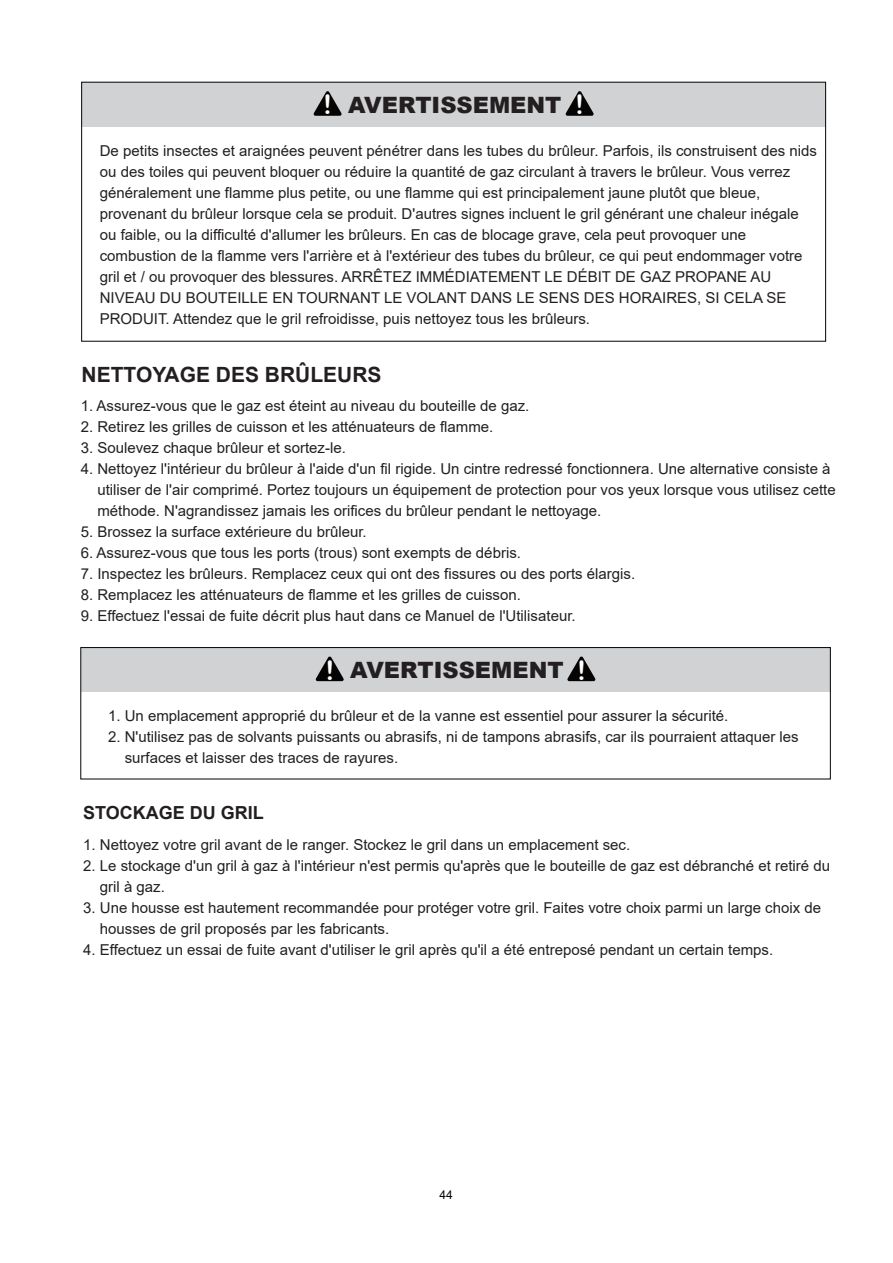
<style>
.page{position:relative;width:893px;height:1263px;background:#fff}
.page>*{position:absolute;margin:0;border:0;box-sizing:border-box;transform-origin:0 0}
.t1{font:900 22.5px "Arial";color:#231f20}
.t2{font:700 21px "Arial";color:#231f20}
.t3{font:700 18px "Arial";color:#231f20}
.t4{font:15px/21px "Arial";color:#231f20}
.t5{font:12px "Arial";color:#030303}
.s1{font-family:"Arial Rounded MT Bold";font-weight:400;font-size:26.85px;color:#fff}
</style>
<div class="page">
<div style="left:82px;top:82px;width:744px;height:45px;background:#d1d2d4"></div>
<svg style="left:565px;top:91px;width:29px;height:25px"></svg>
<svg style="left:313px;top:91px;width:29px;height:25px"></svg>
<div style="left:81px;top:647px;width:749px;height:45px;background:#d1d2d4"></div>
<div style="left:80px;top:647px;width:751px;height:132px;border:1px solid #030303"></div>
<svg style="left:567px;top:656px;width:29px;height:25px"></svg>
<svg style="left:316px;top:656px;width:28px;height:25px"></svg>
<h1 class="t1" style="left:323px;top:89px;width:262px"><span class="s1">!</span> AVERTISSEMENT <span class="s1">!</span></h1>
<p class="t4" style="left:100px;top:141px;width:719px">De petits insectes et araignées peuvent pénétrer dans les tubes du brûleur. Parfois, ils construisent des nids ou des toiles qui peuvent bloquer ou réduire la quantité de gaz circulant à travers le brûleur. Vous verrez généralement une flamme plus petite, ou une flamme qui est principalement jaune plutôt que bleue, provenant du brûleur lorsque cela se produit. D'autres signes incluent le gril générant une chaleur inégale ou faible, ou la difficulté d'allumer les brûleurs. En cas de blocage grave, cela peut provoquer une combustion de la flamme vers l'arrière et à l'extérieur des tubes du brûleur, ce qui peut endommager votre gril et / ou provoquer des blessures. ARRÊTEZ IMMÉDIATEMENT LE DÉBIT DE GAZ PROPANE AU NIVEAU DU BOUTEILLE EN TOURNANT LE VOLANT DANS LE SENS DES HORAIRES, SI CELA SE PRODUIT. Attendez que le gril refroidisse, puis nettoyez tous les brûleurs.</p>
<h2 class="t2" style="left:82px;top:360px;width:301px">NETTOYAGE DES BRÛLEURS</h2>
<p class="t4" style="left:81px;top:395px;width:450px">1. Assurez-vous que le gaz est éteint au niveau du bouteille de gaz.</p>
<p class="t4" style="left:81px;top:416px;width:414px">2. Retirez les grilles de cuisson et les atténuateurs de flamme.</p>
<p class="t4" style="left:81px;top:437px;width:267px">3. Soulevez chaque brûleur et sortez-le.</p>
<p class="t4" style="left:97px;top:458px;width:740px;text-indent:-17px">4. Nettoyez l'intérieur du brûleur à l'aide d'un fil rigide. Un cintre redressé fonctionnera. Une alternative consiste à utiliser de l'air comprimé. Portez toujours un équipement de protection pour vos yeux lorsque vous utilisez cette méthode. N'agrandissez jamais les orifices du brûleur pendant le nettoyage.</p>
<p class="t4" style="left:81px;top:521px;width:287px">5. Brossez la surface extérieure du brûleur.</p>
<p class="t4" style="left:81px;top:542px;width:442px">6. Assurez-vous que tous les ports (trous) sont exempts de débris.</p>
<p class="t4" style="left:81px;top:563px;width:556px">7. Inspectez les brûleurs. Remplacez ceux qui ont des fissures ou des ports élargis.</p>
<p class="t4" style="left:81px;top:584px;width:442px">8. Remplacez les atténuateurs de flamme et les grilles de cuisson.</p>
<p class="t4" style="left:81px;top:605px;width:496px">9. Effectuez l'essai de fuite décrit plus haut dans ce Manuel de l'Utilisateur.</p>
<h1 class="t1" style="left:325px;top:654px;width:262px"><span class="s1">!</span> AVERTISSEMENT <span class="s1">!</span></h1>
<p class="t4" style="left:108px;top:705px;width:622px">1. Un emplacement approprié du brûleur et de la vanne est essentiel pour assurer la sécurité.</p>
<p class="t4" style="left:125px;top:726px;width:675px;text-indent:-17px">2. N'utilisez pas de solvants puissants ou abrasifs, ni de tampons abrasifs, car ils pourraient attaquer les surfaces et laisser des traces de rayures.</p>
<p class="t3" style="left:83px;top:800px;width:182px">STOCKAGE DU GRIL</p>
<p class="t4" style="left:83px;top:834px;width:548px">1. Nettoyez votre gril avant de le ranger. Stockez le gril dans un emplacement sec.</p>
<p class="t4" style="left:100px;top:855px;width:732px;text-indent:-17px">2. Le stockage d'un gril à gaz à l'intérieur n'est permis qu'après que le bouteille de gaz est débranché et retiré du gril à gaz.</p>
<p class="t4" style="left:100px;top:897px;width:723px;text-indent:-17px">3. Une housse est hautement recommandée pour protéger votre gril. Faites votre choix parmi un large choix de housses de gril proposés par les fabricants.</p>
<p class="t4" style="left:83px;top:939px;width:691px">4. Effectuez un essai de fuite avant d'utiliser le gril après qu'il a été entreposé pendant un certain temps.</p>
<p class="t5" style="left:439px;top:1186px;width:15px">44</p>
</div>
